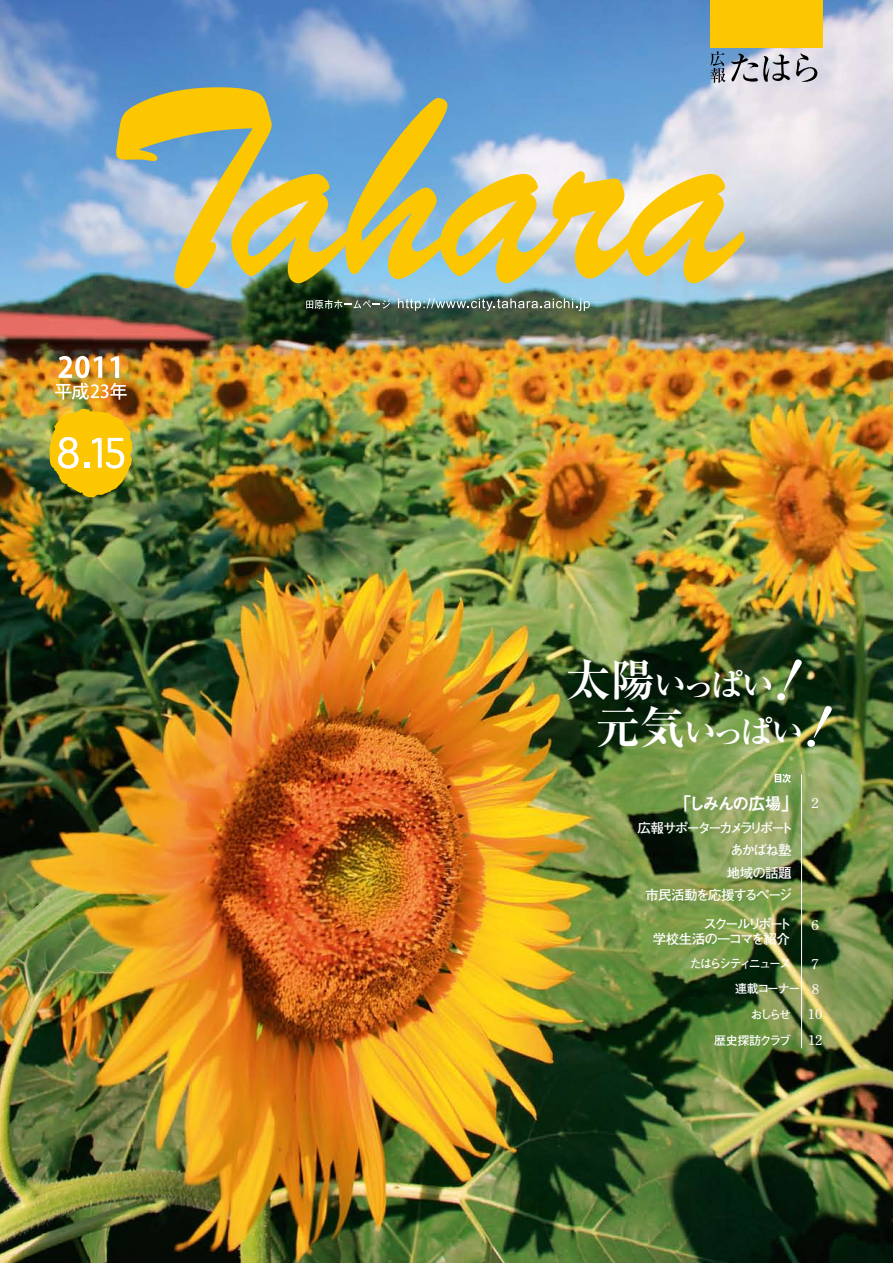
<style>
.page{position:relative;width:893px;height:1263px;background:#fff}
.page>*{position:absolute;margin:0;border:0;box-sizing:border-box;transform-origin:0 0}
.t1{font:33px/46.5px "Ryumin Pro Bold 90 msp RKSJ H";letter-spacing:-.13em;color:#fff}
.t2{font:17.25px "Midashi Go Pro MB31 90 msp RKSJ H";letter-spacing:-.145em;color:#fff}
.t3{font:13.5px/22.5px "Futo Go B101 Pro Bold 90 msp RKSJ H";letter-spacing:-.12em;color:#fff;text-align:right}
.t4{font:13.5px/25px "Futo Min A101 Pro Bold 90 msp RKSJ H";color:#fff;scale:1.1 1}
.t5{font:12px "Futo Go B101 Pro Bold 90 msp RKSJ H";letter-spacing:-.145em;color:#fff}
.t6{font:12px "Futo Go B101 Pro Bold 90 msp RKSJ H";letter-spacing:-.07em;color:#fff}
.s1{font-size:45px}
</style>
<div class="page">
<img style="left:0;top:0;width:893px;height:1263px">
<svg style="left:306px;top:300px;width:84px;height:9px"></svg>
<svg style="left:398px;top:298px;width:192px;height:13px;background:#70877f"></svg>
<div style="left:710px;top:0;width:113px;height:48px;background:#fcc700"></div>
<svg style="left:116px;top:51px;width:674px;height:237px;background:#adbaa1"></svg>
<svg style="left:796px;top:53px;width:21px;height:29px"></svg>
<img style="left:55px;top:356px;width:72px;height:44px">
<img style="left:49px;top:409px;width:84px;height:89px">
<hr style="left:801px;top:774px;width:1px;height:274px;background:#fff">
<svg style="left:775px;top:774px;width:16px;height:9px"></svg>
<img style="left:777px;top:659px;width:55px;height:88px">
<h1 class="t1" style="left:595px;top:659px;width:210px;text-indent:-30px"><span class="s1">太陽</span>いっぱい<span class="s1">元気</span>いっぱい</h1>
<p class="t2" style="left:674px;top:790px;width:19px">「</p>
<p class="t3" style="left:637px;top:815px;width:158px">広報サポーターカメラリポートあかばね塾<br>地域の話題<br>市民活動を応援するページ</p>
<p class="t2" style="left:688px;top:790px;width:111px">しみんの広場「</p>
<p class="t4" style="left:811px;top:788px;width:9px">2</p>
<p class="t3" style="left:653px;top:915px;width:140px;line-height:15px">スクールリポート<br>学校生活の一コマを紹介</p>
<p class="t4" style="left:811px;top:910px;width:9px">6</p>
<p class="t5" style="left:690px;top:954px;width:103px">たはらシティニュース</p>
<p class="t5" style="left:735px;top:979px;width:67px">連載コーナー</p>
<p class="t4" style="left:811px;top:949px;width:9px">7<br>8</p>
<p class="t5" style="left:751px;top:1005px;width:42px">おしらせ</p>
<p class="t6" style="left:714px;top:1031px;width:79px">歴史探訪クラブ</p>
<p class="t4" style="left:808px;top:999px;width:15px">10</p>
<p class="t4" style="left:808px;top:1026px;width:15px">12</p>
</div>
